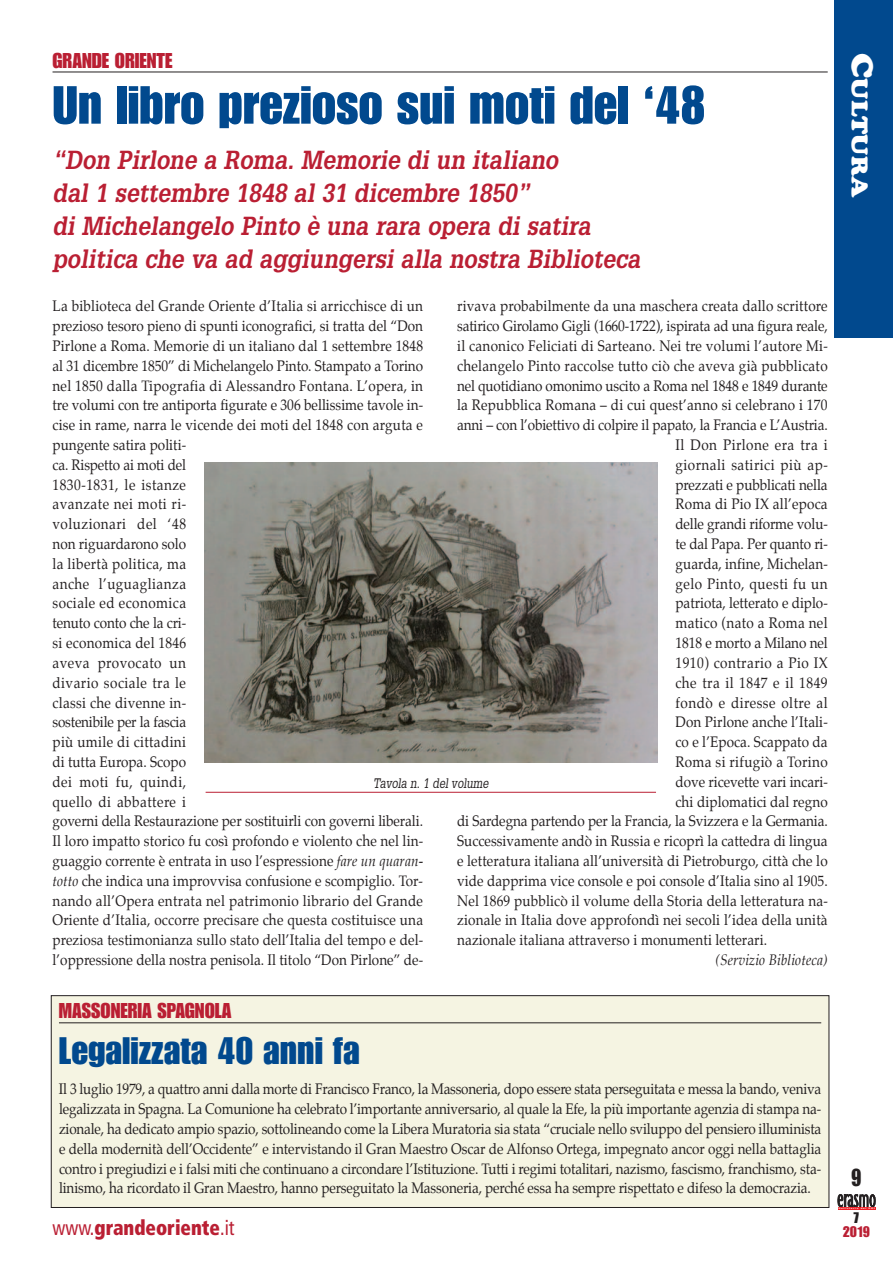
<style>
.page{position:relative;width:893px;height:1263px;background:#fff}
.page>*{position:absolute;margin:0;border:0;box-sizing:border-box;transform-origin:0 0}
.t1{font:52.5px "Impact";color:#01498e}
.t2{font:37.5px "Impact";color:#01498e}
.t3{font:italic 700 25.5px/33px "Glypha";color:#ba1f33;scale:.9 1}
.t4{font:24px "Impact";color:#231f20;scale:.9 1}
.t5{font:22.5px "Cooper Black Std";color:#fff;scale:1.1 1}
.t6{font:21px "Impact";color:#ba1f33}
.t7{font:900 condensed 21px "Frutiger";color:#ba1f33;scale:.9 1}
.t8{font:15px/19.8px "Palatino";letter-spacing:.01em;color:#231f20;scale:.9 1}
.t9{font:15px "Palatino";letter-spacing:-.01em;color:#231f20;scale:.9 1}
.t10{font:15px "Palatino";letter-spacing:.035em;color:#231f20;scale:.9 1}
.t11{font:italic 15px "Palatino";letter-spacing:.01em;color:#231f20;scale:.9 1}
.t12{font:15px "Impact";color:#ba1f33}
.t13{font:15px "Impact";color:#231f20}
.t14{font:italic 13.5px "Glypha";color:#231f20;scale:.8 1}
.t15{font:700 2.1px "Officina Sans";letter-spacing:.2em;color:#fff;scale:1.53 1}
.s1{font-style:italic}
.s2{font-size:30px}
.s3{font-weight:400}
</style>
<div class="page">
<div style="left:834px;top:0;width:59px;height:338px;background:#01498e"></div>
<hr style="left:53px;top:72px;width:775px;height:1px;background:#231f20">
<img style="left:204px;top:463px;width:453px;height:300px">
<hr style="left:206px;top:792px;width:450px;height:1px;background:#ba1f33">
<div style="left:51px;top:996px;width:778px;height:211px;background:#f5f4e2"></div>
<div style="left:51px;top:995px;width:778px;height:213px;border:1px solid #231f20"></div>
<hr style="left:59px;top:1022px;width:762px;height:1px;background:#231f20">
<svg style="left:838px;top:1194px;width:38px;height:13px"></svg>
<hr style="left:838px;top:1207px;width:37px;height:2px;background:#ee1d23">
<h3 class="t6" style="left:53px;top:53px;width:121px">GRANDE ORIENTE</h3>
<h1 class="t1" style="left:53px;top:86px;width:654px">Un libro prezioso sui moti del ‘48</h1>
<h3 class="t3" style="left:53px;top:144px;width:654px">“Don Pirlone a Roma. Memorie di un italiano<br>dal 1 settembre 1848 al 31 dicembre 1850”<br>di Michelangelo Pinto è una rara opera di satira politica che va ad aggiungersi alla nostra Biblioteca</h3>
<p class="t8" style="left:53px;top:297px;width:413px">La biblioteca del Grande Oriente d’Italia si arricchisce di un prezioso tesoro pieno di spunti iconografici, si tratta del “Don Pirlone a Roma. Memorie di un italiano dal 1 settembre 1848 al 31 dicembre 1850” di Michelangelo Pinto. Stampato a Torino nel 1850 dalla Tipografia di Alessandro Fontana. L’opera, in tre volumi con tre antiporta figurate e 306 bellissime tavole in&shy;cise in rame, narra le vicende dei moti del 1848 con arguta e pungente satira politi-<br>ca. Rispetto ai moti del<br>1830-1831, le istanze<br>avanzate nei moti ri-<br>voluzionari del ‘48<br>non riguardarono solo<br>la libertà politica, ma<br>anche l’uguaglianza<br>sociale ed economica<br>tenuto conto che la cri-<br>si economica del 1846<br>aveva provocato un<br>divario sociale tra le<br>classi che divenne in-<br>sostenibile per la fascia<br>più umile di cittadini<br>di tutta Europa. Scopo<br>dei moti fu, quindi,<br>quello di abbattere i<br>governi della Restaurazione per sostituirli con governi liberali.<br>Il loro impatto storico fu così profondo e violento che nel lin&shy;guaggio corrente è entrata in uso l’espressione <span class="s1">fare un quaran&shy;totto</span> che indica una improvvisa confusione e scompiglio. Tor&shy;nando all’Opera entrata nel patrimonio librario del Grande Oriente d’Italia, occorre precisare che questa costituisce una preziosa testimonianza sullo stato dell’Italia del tempo e del&shy;l’oppressione della nostra penisola. Il titolo “Don Pirlone” de-</p>
<p class="t8" style="left:457px;top:297px;width:413px">rivava probabilmente da una maschera creata dallo scrittore</p>
<p class="t9" style="left:457px;top:319px;width:413px">satirico Girolamo Gigli (1660-1722), ispirata ad una figura reale,</p>
<p class="t8" style="left:457px;top:337px;width:413px">il canonico Feliciati di Sarteano. Nei tre volumi l’autore Mi-</p>
<p class="t8" style="left:457px;top:357px;width:413px">chelangelo Pinto raccolse tutto ciò che aveva già pubblicato</p>
<p class="t9" style="left:457px;top:378px;width:413px">nel quotidiano omonimo uscito a Roma nel 1848 e 1849 durante</p>
<p class="t8" style="left:457px;top:396px;width:413px">la Repubblica Romana – di cui quest’anno si celebrano i 170</p>
<p class="t9" style="left:457px;top:418px;width:413px">anni – con l’obiettivo di colpire il papato, la Francia e L’Austria.</p>
<p class="t10" style="left:675px;top:438px;width:171px">Il Don Pirlone era tra i</p>
<p class="t10" style="left:675px;top:457px;width:171px">giornali satirici più ap-</p>
<p class="t8" style="left:675px;top:476px;width:171px">prezzati e pubblicati nella</p>
<p class="t8" style="left:675px;top:495px;width:171px">Roma di Pio IX all’epoca</p>
<p class="t9" style="left:675px;top:517px;width:171px">delle grandi riforme volu-</p>
<p class="t9" style="left:675px;top:537px;width:171px">te dal Papa. Per quanto ri-</p>
<p class="t8" style="left:675px;top:555px;width:171px">guarda, infine, Michelan-</p>
<p class="t10" style="left:675px;top:576px;width:171px">gelo Pinto, questi fu un</p>
<p class="t8" style="left:675px;top:594px;width:171px">patriota, letterato e diplo-</p>
<p class="t8" style="left:675px;top:614px;width:171px">matico (nato a Roma nel</p>
<p class="t9" style="left:675px;top:636px;width:171px">1818 e morto a Milano nel</p>
<p class="t10" style="left:675px;top:655px;width:171px">1910) contrario a Pio IX</p>
<p class="t10" style="left:675px;top:675px;width:171px">che tra il 1847 e il 1849</p>
<p class="t10" style="left:675px;top:695px;width:171px">fondò e diresse oltre al</p>
<p class="t8" style="left:675px;top:713px;width:171px">Don Pirlone anche l’Itali-</p>
<p class="t8" style="left:675px;top:733px;width:171px">co e l’Epoca. Scappato da</p>
<p class="t8" style="left:675px;top:753px;width:171px">Roma si rifugiò a Torino</p>
<p class="t8" style="left:675px;top:773px;width:171px">dove ricevette vari incari-</p>
<p class="t8" style="left:675px;top:792px;width:171px">chi diplomatici dal regno</p>
<p class="t8" style="left:457px;top:812px;width:413px">di Sardegna partendo per la Francia, la Svizzera e la Germania.</p>
<p class="t8" style="left:457px;top:832px;width:413px">Successivamente andò in Russia e ricoprì la cattedra di lingua</p>
<p class="t8" style="left:457px;top:852px;width:413px">e letteratura italiana all’università di Pietroburgo, città che lo</p>
<p class="t8" style="left:457px;top:872px;width:413px">vide dapprima vice console e poi console d’Italia sino al 1905.</p>
<p class="t8" style="left:457px;top:891px;width:413px">Nel 1869 pubblicò il volume della Storia della letteratura na-</p>
<p class="t8" style="left:457px;top:911px;width:413px">zionale in Italia dove approfondì nei secoli l’idea della unità</p>
<p class="t8" style="left:457px;top:931px;width:346px">nazionale italiana attraverso i monumenti letterari.</p>
<p class="t11" style="left:715px;top:953px;width:126px">(Servizio Biblioteca)</p>
<p class="t14" style="left:373px;top:775px;width:146px">Tavola n. 1 del volume</p>
<h3 class="t5" style="left:868px;top:53px;width:132px;rotate:90deg"><span class="s2">C</span>ULTURA</h3>
<h3 class="t6" style="left:59px;top:1003px;width:174px">MASSONERIA SPAGNOLA</h3>
<h2 class="t2" style="left:59px;top:1037px;width:302px">Legalizzata 40 anni fa</h2>
<p class="t8" style="left:59px;top:1080px;width:848px;text-align:justify">Il 3 luglio 1979, a quattro anni dalla morte di Francisco Franco, la Massoneria, dopo essere stata perseguitata e messa la bando, veniva legalizzata in Spagna. La Comunione ha celebrato l’importante anniversario, al quale la Efe, la più importante agenzia di stampa na&shy;zionale, ha dedicato ampio spazio, sottolineando come la Libera Muratoria sia stata “cruciale nello sviluppo del pensiero illuminista e della modernità dell’Occidente” e intervistando il Gran Maestro Oscar de Alfonso Ortega, impegnato ancor oggi nella battaglia contro i pregiudizi e i falsi miti che continuano a circondare l’Istituzione. Tutti i regimi totalitari, nazismo, fascismo, franchismo, sta&shy;linismo, ha ricordato il Gran Maestro, hanno perseguitato la Massoneria, perché essa ha sempre rispettato e difeso la democrazia.</p>
<h3 class="t7" style="left:53px;top:1219px;width:204px"><span class="s3">www.</span>grandeoriente<span class="s3">.it</span></h3>
<h3 class="t4" style="left:851px;top:1169px;width:13px">9</h3>
<p class="t15" style="left:838px;top:1207px;width:25px">Notiziario del GOI</p>
<p class="t13" style="left:853px;top:1212px;width:7px">7</p>
<p class="t12" style="left:843px;top:1226px;width:29px">2019</p>
</div>
